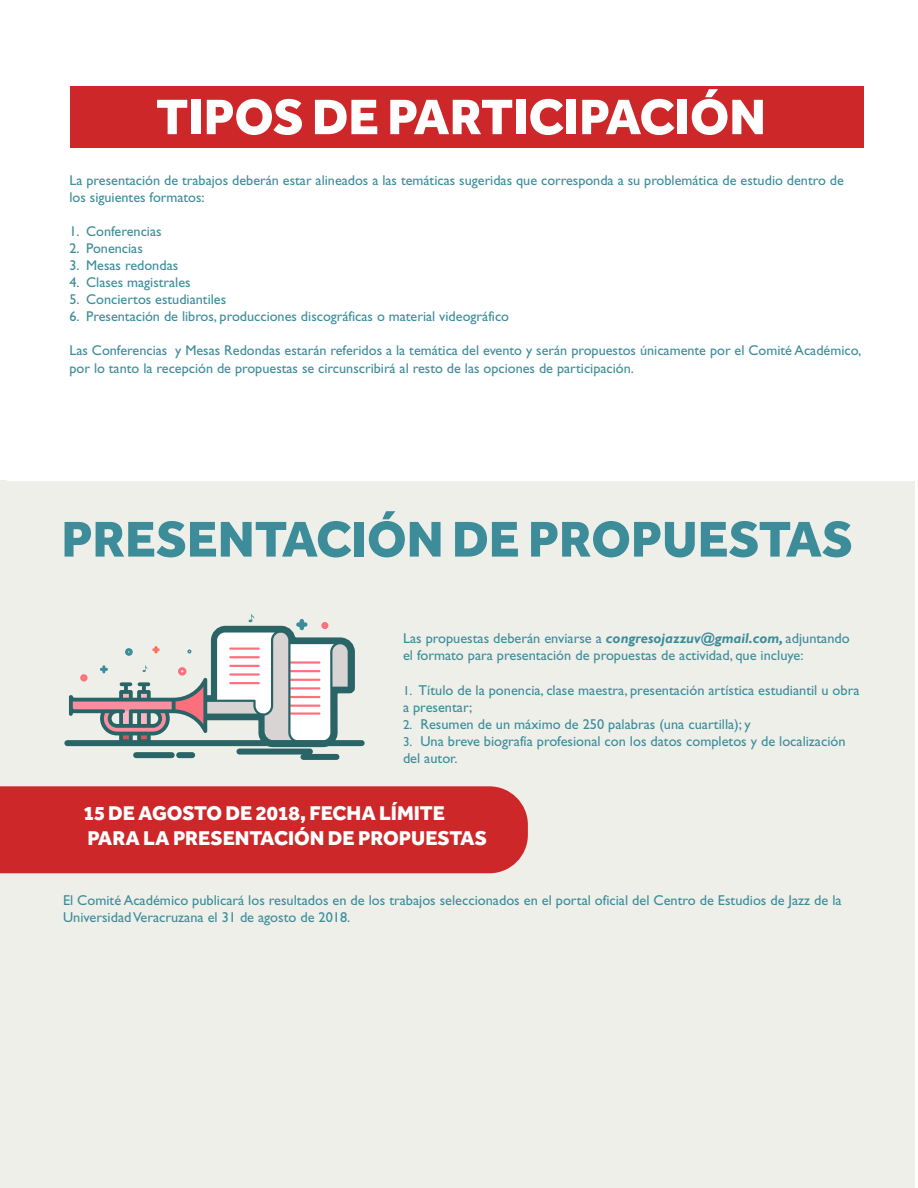
<style>
.page{position:relative;width:918px;height:1188px;background:#fff}
.page>*{position:absolute;margin:0;border:0;box-sizing:border-box;transform-origin:0 0}
.t1{font:800 52.05px "Effra";color:#3c8d99}
.t2{font:800 51.6px "Effra";color:#fff}
.t3{font:800 20.55px/24.8px "Effra";color:#fff}
.t4{font:14.4px/17.2px "Gill Sans";color:#3c8d99}
.t5{font:14.25px/17.1px "Gill Sans";color:#3c8d99}
.s1{font-weight:700;font-style:italic}
.s2{font-size:13.05px}
</style>
<div class="page">
<div style="left:0;top:481px;width:914px;height:707px;background:#efefea"></div>
<div style="left:70px;top:86px;width:794px;height:61px;background:#cd2729"></div>
<svg style="left:69px;top:614px;width:290px;height:138px"></svg>
<div style="left:67px;top:740px;width:295px;height:6px;background:#296466"></div>
<div style="left:136px;top:752px;width:36px;height:6px;background:#296466"></div>
<div style="left:239px;top:749px;width:71px;height:6px;background:#296466"></div>
<div style="left:179px;top:752px;width:13px;height:6px;background:#296466"></div>
<div style="left:303px;top:754px;width:34px;height:6px;background:#296466"></div>
<div style="left:0;top:786px;width:528px;height:87px;background:#cd2729"></div>
<h2 class="t2" style="left:156px;top:85px;width:611px">TIPOS DE PARTICIPACIÓN</h2>
<p class="t5" style="left:69px;top:172px;width:776px">La presentación de trabajos deberán estar alineados a las temáticas sugeridas que corresponda a su problemática de estudio dentro de los siguientes formatos:</p>
<p class="t5" style="left:69px;top:223px;width:94px">1. Conferencias</p>
<p class="t5" style="left:69px;top:240px;width:75px">2. Ponencias</p>
<p class="t5" style="left:69px;top:257px;width:110px">3. Mesas redondas</p>
<p class="t5" style="left:69px;top:274px;width:123px">4. Clases magistrales</p>
<p class="t5" style="left:69px;top:291px;width:158px">5. Conciertos estudiantiles</p>
<p class="t5" style="left:69px;top:308px;width:441px">6. Presentación de libros, producciones discográficas o material videográfico</p>
<p class="t5" style="left:69px;top:342px;width:793px">Las Conferencias y Mesas Redondas estarán referidos a la temática del evento y serán propuestos únicamente por el Comité Académico, por lo tanto la recepción de propuestas se circunscribirá al resto de las opciones de participación.</p>
<h1 class="t1" style="left:61px;top:507px;width:793px">PRESENTACIÓN DE PROPUESTAS</h1>
<p class="t4" style="left:403px;top:630px;width:448px">Las propuestas deberán enviarse a <span class="s1">congresojazzuv@gmail.com,</span> adjuntando el formato para presentación de propuestas de actividad, que incluye:</p>
<p class="t4" style="left:403px;top:681px;width:458px"><span class="s2">1.</span> Título de la ponencia, clase maestra, presentación artística estudiantil u obra a presentar;</p>
<p class="t4" style="left:403px;top:716px;width:349px"><span class="s2">2.</span> Resumen de un máximo de 250 palabras (una cuartilla); y</p>
<p class="t4" style="left:403px;top:733px;width:444px"><span class="s2">3.</span> Una breve biografía profesional con los datos completos y de localización del autor.</p>
<h3 class="t3" style="left:84px;top:801px;width:404px">15 DE AGOSTO DE 2018, FECHA LÍMITE<br>PARA LA PRESENTACIÓN DE PROPUESTAS</h3>
<p class="t4" style="left:63px;top:891px;width:780px">El Comité Académico publicará los resultados en de los trabajos seleccionados en el portal oficial del Centro de Estudios de Jazz de la<br>Universidad Veracruzana el 31 de agosto de 2018.</p>
</div>
